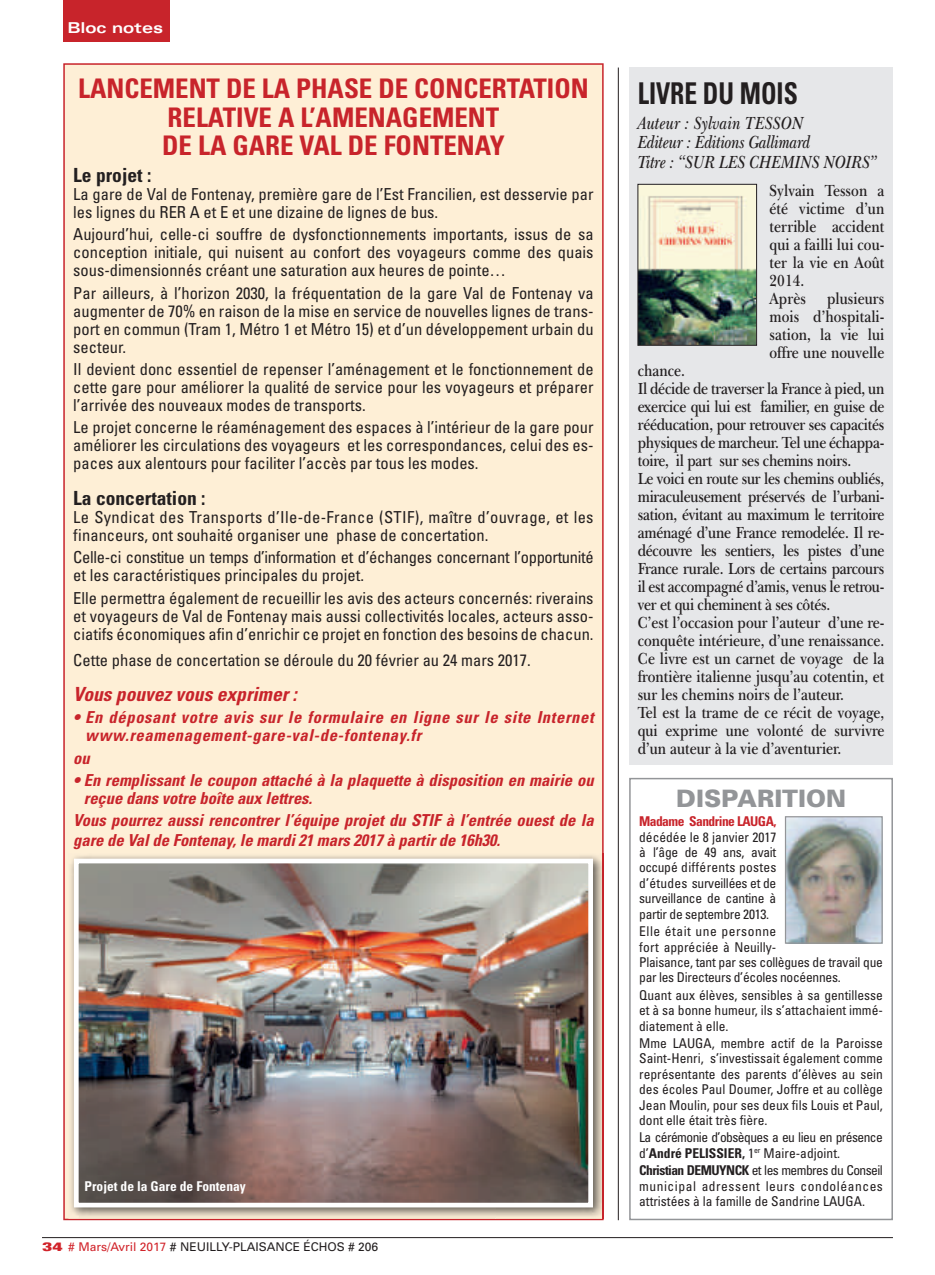
<style>
.page{position:relative;width:935px;height:1275px;background:#fff}
.page>*{position:absolute;margin:0;border:0;box-sizing:border-box;transform-origin:0 0}
.t1{font:700 condensed 30px "Univers";color:#231f20;scale:.85 1}
.t2{font:700 condensed 27px/28.5px "Univers";color:#c8242b;text-align:center}
.t3{font:900 24px "Univers";color:#939598}
.t4{font:700 condensed 19.5px "Univers";color:#231f20}
.t5{font:italic 700 condensed 19.5px "Univers";color:#c8242b}
.t6{font:italic 600 18px/19.5px "New Baskerville IT Cby BT";letter-spacing:-.02em;color:#231f20;scale:.85 1}
.t7{font:condensed 16.5px/18px "Univers";color:#231f20;text-align:justify}
.t8{font:600 16.5px/18px "New Baskerville IT Cby BT";letter-spacing:-.02em;color:#231f20;text-align:justify;scale:.85 1}
.t9{font:italic 700 condensed 16.5px/18px "Univers";color:#c8242b}
.t10{font:condensed 16.5px/18px "Univers";letter-spacing:.02em;color:#231f20}
.t11{font:condensed 16.5px/18px "Univers";letter-spacing:-.02em;color:#231f20}
.t12{font:italic 700 condensed 16.5px/18px "Univers";letter-spacing:.04em;color:#c8242b}
.t13{font:600 16.5px/18px "New Baskerville IT Cby BT";color:#231f20;scale:.85 1}
.t14{font:700 expanded 15px "Univers";color:#fff}
.t15{font:condensed 13.5px/15.5px "Univers";color:#231f20;text-align:justify}
.t16{font:condensed 13.5px/15.5px "Univers";letter-spacing:-.02em;color:#231f20}
.t17{font:condensed 13.5px/15.3px "Univers";letter-spacing:-.04em;color:#231f20}
.t18{font:700 condensed 13.5px "Univers";color:#fff}
.t19{font:700 condensed 13.5px "Univers";letter-spacing:-.04em;color:#c8242b}
.t20{font:12px "Univers";color:#231f20}
.s1{font-weight:900;font-stretch:expanded;color:#d1232a}
.s2{color:#d1232a}
.s3{font-weight:700}
</style>
<div class="page">
<hr style="left:42px;top:1237px;width:850px;height:1px;background:#231f20">
<div style="left:63px;top:63px;width:540px;height:1157px;background:#feefd6"></div>
<div style="left:63px;top:0;width:107px;height:42px;background:#c8242b"></div>
<div style="left:629px;top:68px;width:263px;height:697px;background:#e6e7e9"></div>
<img style="left:639px;top:186px;width:115px;height:157px">
<div style="left:637px;top:184px;width:119px;height:161px;border:1px solid #231f20"></div>
<hr style="left:618px;top:68px;width:1px;height:1152px;background:#231f20">
<img style="left:68px;top:853px;width:536px;height:365px">
<img style="left:602px;top:853px;width:1px;height:365px">
<img style="left:80px;top:864px;width:507px;height:337px">
<div style="left:74px;top:858px;width:519px;height:349px;border:5px solid #fff"></div>
<div style="left:629px;top:778px;width:263px;height:442px;border:2px solid #939598"></div>
<img style="left:786px;top:818px;width:94px;height:123px">
<div style="left:784px;top:816px;width:98px;height:127px;border:1px solid #939598"></div>
<p class="t14" style="left:68px;top:22px;width:97px">Bloc notes</p>
<h2 class="t2" style="left:78px;top:77px;width:512px">LANCEMENT DE LA PHASE DE CONCERTATION<br>RELATIVE A L’AMENAGEMENT<br>DE LA GARE VAL DE FONTENAY</h2>
<p class="t4" style="left:73px;top:168px;width:79px">Le projet :</p>
<p class="t7" style="left:73px;top:186px;width:521px">La gare de Val de Fontenay, première gare de l’Est Francilien, est desservie par les lignes du RER A et E et une dizaine de lignes de bus.</p>
<p class="t7" style="left:73px;top:226px;width:521px">Aujourd’hui, celle-ci souffre de dysfonctionnements importants, issus de sa conception initiale, qui nuisent au confort des voyageurs comme des quais sous-dimensionnés créant une saturation aux heures de pointe…</p>
<p class="t7" style="left:73px;top:285px;width:521px">Par ailleurs, à l’horizon 2030, la fréquentation de la gare Val de Fontenay va augmenter de 70% en raison de la mise en service de nouvelles lignes de trans&shy;port en commun (Tram 1, Métro 1 et Métro 15) et d’un développement urbain du secteur.</p>
<p class="t7" style="left:73px;top:361px;width:521px">Il devient donc essentiel de repenser l’aménagement et le fonctionnement de cette gare pour améliorer la qualité de service pour les voyageurs et préparer l’arrivée des nouveaux modes de transports.</p>
<p class="t7" style="left:73px;top:419px;width:522px">Le projet concerne le réaménagement des espaces à l’intérieur de la gare pour améliorer les circulations des voyageurs et les correspondances, celui des es&shy;paces aux alentours pour faciliter l’accès par tous les modes.</p>
<p class="t4" style="left:73px;top:491px;width:134px">La concertation :</p>
<p class="t10" style="left:73px;top:509px;width:521px">Le Syndicat des Transports d’Ile-de-France (STIF), maître d’ouvrage, et les financeurs, ont souhaité organiser une phase de concertation.</p>
<p class="t11" style="left:73px;top:549px;width:522px">Celle-ci constitue un temps d’information et d’échanges concernant l’opportunité et les caractéristiques principales du projet.</p>
<p class="t7" style="left:73px;top:590px;width:521px">Elle permettra également de recueillir les avis des acteurs concernés: riverains et voyageurs de Val de Fontenay mais aussi collectivités locales, acteurs asso&shy;ciatifs économiques afin d’enrichir ce projet en fonction des besoins de chacun.</p>
<p class="t7" style="left:73px;top:652px;width:459px">Cette phase de concertation se déroule du 20 février au 24 mars 2017.</p>
<p class="t5" style="left:73px;top:687px;width:225px">Vous pouvez vous exprimer :</p>
<p class="t12" style="left:85px;top:710px;width:510px;text-indent:-12px">• En déposant votre avis sur le formulaire en ligne sur le site Internet www.reamenagement-gare-val-de-fontenay.fr</p>
<p class="t9" style="left:73px;top:750px;width:18px">ou</p>
<p class="t9" style="left:84px;top:772px;width:511px;text-indent:-11px">• En remplissant le coupon attaché à la plaquette à disposition en mairie ou reçue dans votre boîte aux lettres.</p>
<p class="t9" style="left:73px;top:812px;width:521px;line-height:19.5px">Vous pourrez aussi rencontrer l’équipe projet du STIF à l’entrée ouest de la gare de Val de Fontenay, le mardi 21 mars 2017 à partir de 16h30.</p>
<p class="t18" style="left:85px;top:1181px;width:163px">Projet de la Gare de Fontenay</p>
<p class="t20" style="left:42px;top:1242px;width:337px"><span class="s1">34</span> <span class="s2"># Mars/Avril 2017</span> # NEUILLY-PLAISANCE ÉCHOS # 206</p>
<h1 class="t1" style="left:637px;top:82px;width:190px">LIVRE DU MOIS</h1>
<p class="t6" style="left:637px;top:115px;width:283px">Auteur : Sylvain TESSON<br>Editeur : Editions Gallimard<br>Titre : “SUR LES CHEMINS NOIRS’’</p>
<p class="t13" style="left:769px;top:183px;width:137px">Sylvain Tesson a été victime d’un terrible accident qui a failli lui cou&shy;ter la vie en Août<br>2014.<br>Après</p>
<p class="t8" style="left:769px;top:291px;width:137px;text-indent:57px">plusieurs mois d’hospitali&shy;sation, la vie lui offre une nouvelle</p>
<p class="t8" style="left:637px;top:363px;width:292px;text-align:left">chance.<br>Il décide de traverser la France à pied, un exercice qui lui est familier, en guise de rééducation, pour retrouver ses capacités physiques de marcheur. Tel une échappa&shy;toire, il part sur ses chemins noirs.<br>Le voici en route sur les chemins oubliés, miraculeusement préservés de l’urbani&shy;sation, évitant au maximum le territoire aménagé d’une France remodelée. Il re&shy;découvre les sentiers, les pistes d’une France rurale. Lors de certains parcours il est accompagné d’amis, venus le retrou&shy;ver et qui cheminent à ses côtés.<br>C’est l’occasion pour l’auteur d’une re&shy;conquête intérieure, d’une renaissance.<br>Ce livre est un carnet de voyage de la frontière italienne jusqu’au cotentin, et sur les chemins noirs de l’auteur.<br>Tel est la trame de ce récit de voyage, qui exprime une volonté de survivre d’un auteur à la vie d’aventurier.</p>
<h3 class="t3" style="left:676px;top:788px;width:171px">DISPARITION</h3>
<p class="t19" style="left:639px;top:816px;width:139px">Madame Sandrine LAUGA,</p>
<p class="t15" style="left:639px;top:830px;width:139px">décédée le 8 janvier 2017 à l’âge de 49 ans, avait occupé différents postes d’études surveillées et de surveillance de cantine à partir de septembre 2013.</p>
<p class="t16" style="left:639px;top:924px;width:245px">Elle était une personne<br>fort appréciée à Neuilly-<br>Plaisance, tant par ses collègues de travail que par les Directeurs d’écoles nocéennes.</p>
<p class="t15" style="left:639px;top:988px;width:245px">Quant aux élèves, sensibles à sa gentillesse et à sa bonne humeur, ils s’attachaient immé&shy;diatement à elle.</p>
<p class="t15" style="left:639px;top:1036px;width:245px">Mme LAUGA, membre actif de la Paroisse Saint-Henri, s’investissait également comme représentante des parents d’élèves au sein des écoles Paul Doumer, Joffre et au collège Jean Moulin, pour ses deux fils Louis et Paul, dont elle était très fière.</p>
<p class="t17" style="left:639px;top:1131px;width:245px">La cérémonie d’obsèques a eu lieu en présence d’<span class="s3">André PELISSIER,</span> 1<sup>er</sup> Maire-adjoint.</p>
<p class="t15" style="left:639px;top:1163px;width:245px"><span class="s3">Christian DEMUYNCK</span> et les membres du Conseil municipal adressent leurs condoléances attristées à la famille de Sandrine LAUGA.</p>
</div>
